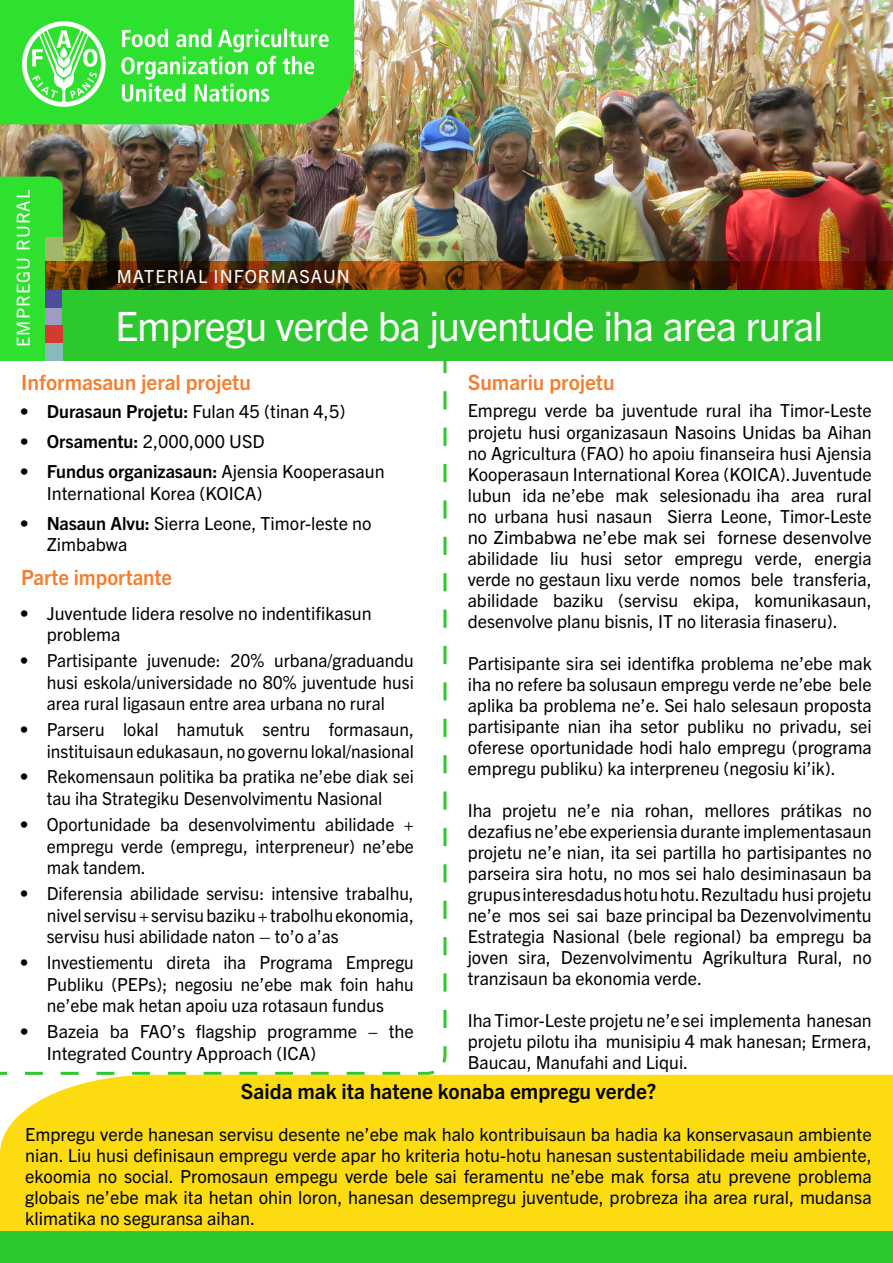
<style>
.page{position:relative;width:893px;height:1263px;background:#fff}
.page>*{position:absolute;margin:0;border:0;box-sizing:border-box;transform-origin:0 0}
.Heading_1{font:40.5px "Trade Gothic Next LT Pro";letter-spacing:-.02em;color:#fff}
.t1{font:700 21px "Trade Gothic Next LT Pro";color:#f57f2f}
.t2{font:700 21px "Trade Gothic Next LT Pro";color:#000}
.t3{font:18px/21px "Trade Gothic Next LT Pro";color:#000;text-align:justify}
.t4{font:700 18px "Trade Gothic Next LT Pro";color:#000}
.t5{font:18px "Trade Gothic Next LT Pro";letter-spacing:.06em;color:#fff}
.s1{font-weight:400}
.s2{font-weight:700}
</style>
<div class="page">
<svg style="left:0;top:360px;width:448px;height:715px"></svg>
<div style="left:0;top:1075px;width:893px;height:157px;background:#fcdb10"></div>
<img style="left:0;top:0;width:893px;height:261px">
<div style="left:0;top:0;width:354px;height:124px;background:#2de12e"></div>
<img style="left:22px;top:21px;width:306px;height:85px">
<div style="left:0;top:1232px;width:893px;height:31px;background:#2dc82e"></div>
<div style="left:0;top:224px;width:46px;height:136px;background:#2de12e"></div>
<svg style="left:0;top:174px;width:63px;height:64px"></svg>
<div style="left:46px;top:308px;width:17px;height:17px;background:#9f9cc2"></div>
<div style="left:46px;top:238px;width:17px;height:23px;background:#a3b76b"></div>
<svg style="left:46px;top:261px;width:847px;height:29px;background:#5e2606"></svg>
<div style="left:46px;top:290px;width:17px;height:18px;background:#4d4da0"></div>
<div style="left:63px;top:290px;width:830px;height:70px;background:#2dc82e"></div>
<div style="left:46px;top:325px;width:17px;height:18px;background:#d33b31"></div>
<div style="left:46px;top:343px;width:17px;height:17px;background:#87b9bd"></div>
<p class="t5" style="left:11px;top:347px;width:158px;rotate:-90deg">EMPREGU RURAL</p>
<p class="t5" style="left:117px;top:264px;width:235px">MATERIAL INFORMASAUN</p>
<p class="Heading_1" style="left:115px;top:298px;width:710px">Empregu verde ba juventude iha area rural</p>
<p class="t1" style="left:21px;top:368px;width:231px">Informasaun jeral projetu</p>
<p class="t4" style="left:20px;top:399px;width:327px">• Durasaun Projetu: <span class="s1">Fulan 45 (tinan 4,5)</span></p>
<p class="t3" style="left:20px;top:430px;width:246px"><span class="s2">• Orsamentu:</span> 2,000,000 USD</p>
<p class="t3" style="left:47px;top:460px;width:339px;line-height:21.6px;text-indent:-27px"><span class="s2">• Fundus organizasaun:</span> Ajensia Kooperasaun<br>International Korea (KOICA)</p>
<p class="t3" style="left:47px;top:511px;width:326px;line-height:21.6px;text-indent:-27px"><span class="s2">• Nasaun Alvu:</span> Sierra Leone, Timor-leste no<br>Zimbabwa</p>
<p class="t1" style="left:21px;top:563px;width:152px">Parte importante</p>
<p class="t3" style="left:47px;top:601px;width:326px;line-height:21.6px;text-indent:-27px">• Juventude lidera resolve no indentifikasun problema</p>
<p class="t3" style="left:47px;top:648px;width:369px;line-height:21.6px;text-indent:-27px">• Partisipante juvenude: 20% urbana/graduandu husi eskola/universidade no 80% juventude husi area rural ligasaun entre area urbana no rural</p>
<p class="t3" style="left:20px;top:717px;width:396px;line-height:21.6px;text-align:right">• Parseru lokal hamutuk sentru formasaun, instituisaun edukasaun, no governu lokal/nasional</p>
<p class="t3" style="left:20px;top:765px;width:396px;line-height:21.6px;text-align:center">• Rekomensaun politika ba pratika ne’ebe diak sei tau iha Strategiku Desenvolvimentu Nasional</p>
<p class="t3" style="left:47px;top:812px;width:369px;line-height:21.6px;text-indent:-27px">• Oportunidade ba desenvolvimentu abilidade + empregu verde (empregu, interpreneur) ne’ebe mak tandem.</p>
<p class="t3" style="left:47px;top:881px;width:369px;line-height:21.6px;text-indent:-27px">• Diferensia abilidade servisu: intensive trabalhu, nivel servisu + servisu baziku + trabolhu ekonomia, servisu husi abilidade naton – to’o a’as</p>
<p class="t3" style="left:47px;top:950px;width:369px;line-height:21.6px;text-indent:-27px">• Investiementu direta iha Programa Empregu Publiku (PEPs); negosiu ne’ebe mak foin hahu ne’ebe mak hetan apoiu uza rotasaun fundus</p>
<p class="t3" style="left:47px;top:1019px;width:369px;line-height:21.6px;text-indent:-27px">• Bazeia ba FAO’s flagship programme − the<br>Integrated Country Approach (ICA)</p>
<p class="t1" style="left:468px;top:368px;width:148px">Sumariu projetu</p>
<p class="t3" style="left:468px;top:399px;width:405px">Empregu verde ba juventude rural iha Timor-Leste projetu husi organizasaun Nasoins Unidas ba Aihan no Agricultura (FAO) ho apoiu finanseira husi Ajensia Kooperasaun International Korea (KOICA). Juventude lubun ida ne’ebe mak selesionadu iha area rural no urbana husi nasaun Sierra Leone, Timor-Leste no Zimbabwa ne’ebe mak sei fornese desenvolve abilidade liu husi setor empregu verde, energia verde no gestaun lixu verde nomos bele transferia, abilidade baziku (servisu ekipa, komunikasaun, desenvolve planu bisnis, IT no literasia finaseru).</p>
<p class="t3" style="left:468px;top:651px;width:405px">Partisipante sira sei identifka problema ne’ebe mak iha no refere ba solusaun empregu verde ne’ebe bele aplika ba problema ne’e. Sei halo selesaun proposta partisipante nian iha setor publiku no privadu, sei oferese oportunidade hodi halo empregu (programa empregu publiku) ka interpreneu (negosiu ki’ik).</p>
<p class="t3" style="left:468px;top:798px;width:405px">Iha projetu ne’e nia rohan, mellores prátikas no dezafius ne’ebe experiensia durante implementasaun projetu ne’e nian, ita sei partilla ho partisipantes no parseira sira hotu, no mos sei halo desiminasaun ba grupus interesdadus hotu hotu. Rezultadu husi projetu ne’e mos sei sai baze principal ba Dezenvolvimentu Estrategia Nasional (bele regional) ba empregu ba joven sira, Dezenvolvimentu Agrikultura Rural, no tranzisaun ba ekonomia verde.</p>
<p class="t3" style="left:468px;top:1008px;width:405px">Iha Timor-Leste projetu ne’e sei implementa hanesan projetu pilotu iha munisipiu 4 mak hanesan; Ermera, Baucau, Manufahi and Liqui.</p>
<p class="t2" style="left:241px;top:1077px;width:417px">Saida mak ita hatene konaba empregu verde?</p>
<p class="t3" style="left:25px;top:1123px;width:848px">Empregu verde hanesan servisu desente ne’ebe mak halo kontribuisaun ba hadia ka konservasaun ambiente nian. Liu husi definisaun empregu verde apar ho kriteria hotu-hotu hanesan sustentabilidade meiu ambiente, ekoomia no social. Promosaun empegu verde bele sai feramentu ne’ebe mak forsa atu prevene problema globais ne’ebe mak ita hetan ohin loron, hanesan desempregu juventude, probreza iha area rural, mudansa klimatika no seguransa aihan.</p>
</div>
